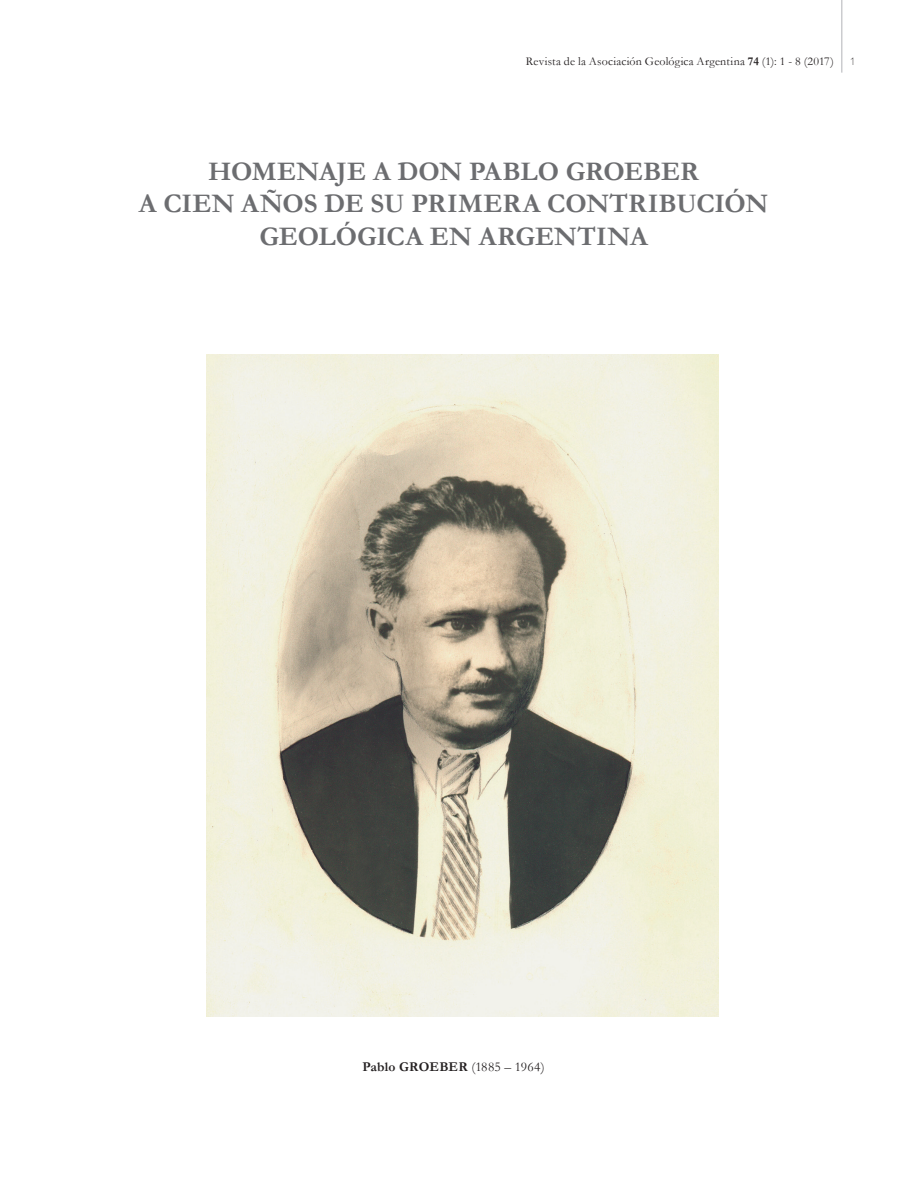
<style>
.page{position:relative;width:918px;height:1188px;background:#fff}
.page>*{position:absolute;margin:0;border:0;box-sizing:border-box;transform-origin:0 0}
.Título_1{font:700 27px/32.4px "Garamond";letter-spacing:-.005em;color:#6c6d70;text-align:center}
.Título_1-2{font:700 13.5px "Garamond";letter-spacing:.015em;color:#231f20}
.Cuadro_-_Título{font:12px "Garamond";letter-spacing:.015em;color:#231f20}
.t1{font:100 10.5px "Helvetica Neue";color:#231f20}
.s1{font-weight:700}
.s2{font-weight:400}
</style>
<div class="page">
<hr style="left:841px;top:0;width:1px;height:73px;background:#b2b3b7">
<img style="left:206px;top:355px;width:513px;height:661px">
<p class="Cuadro_-_Título" style="left:526px;top:53px;width:310px">Revista de la Asociación Geológica Argentina <span class="s1">74</span> (1): 1 - 8 (2017)</p>
<p class="t1" style="left:850px;top:56px;width:7px">1</p>
<p class="Título_1" style="left:208px;top:155px;width:492px">HOMENAJE A DON PABLO GROEBER</p>
<p class="Título_1" style="left:139px;top:188px;width:631px">A CIEN AÑOS DE SU PRIMERA CONTRIBUCIÓN<br>GEOLÓGICA EN ARGENTINA</p>
<p class="Título_1-2" style="left:362px;top:1058px;width:184px">Pablo GROEBER <span class="s2">(1885 – 1964)</span></p>
</div>
